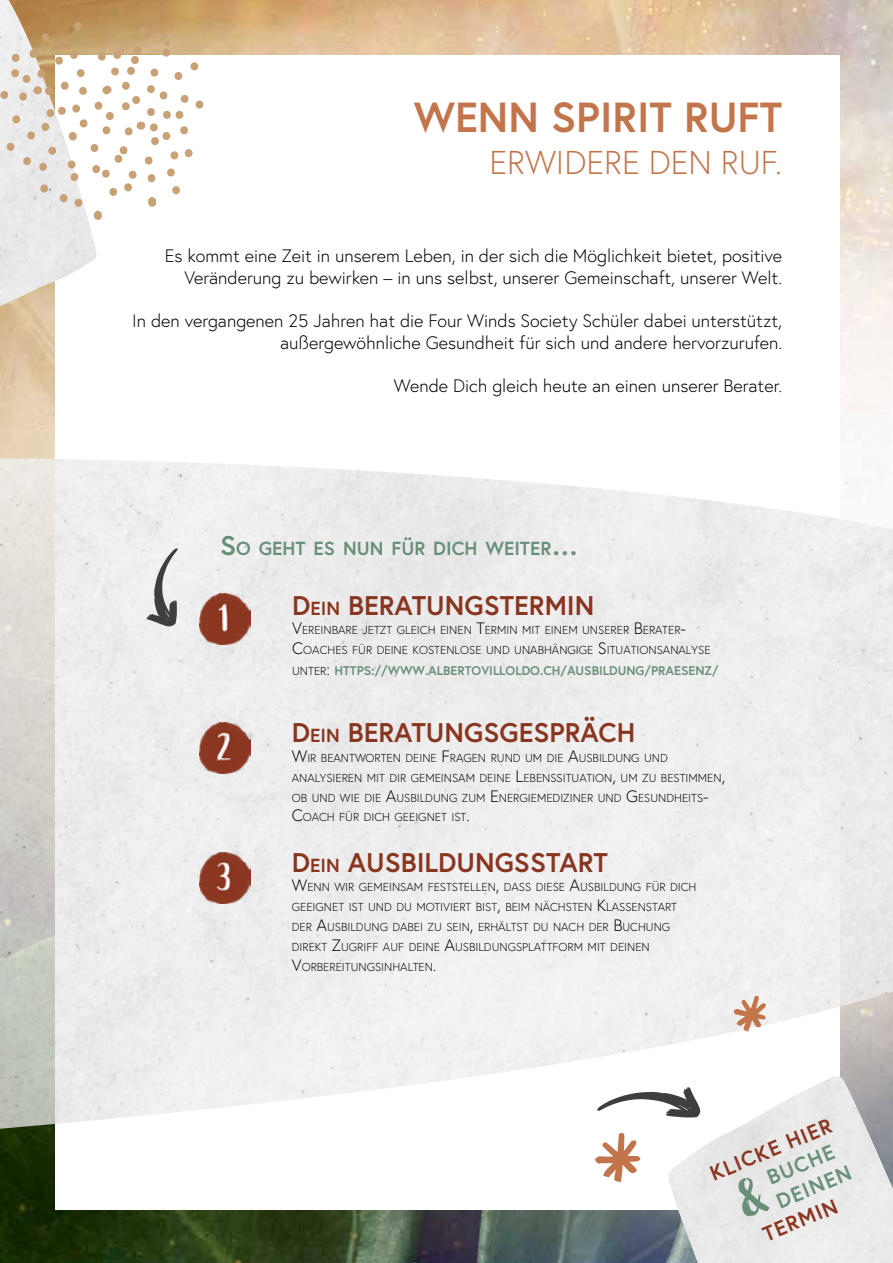
<style>
.page{position:relative;width:893px;height:1263px;background:#fff}
.page>*{position:absolute;margin:0;border:0;box-sizing:border-box;transform-origin:0 0}
.t1{font:700 42px "Europa";color:#c2744a}
.t2{font:300 33px "Europa";color:#c2744a}
.t3{font:700 27px "Europa";color:#893621}
.t4{font:700 21px "Europa";color:#8a3621}
.t5{font:700 21px/25.5px "Europa";color:#688f78}
.t6{font:700 18.9px "Europa";color:#688f78}
.t7{font:300 18px/21.6px "Europa";color:#000;text-align:right}
.t8{font:700 12.6px "Europa";color:#688f78}
.t9{font:300 11.55px/19.8px "Europa";color:#000}
.s1{font-size:27px}
.s2{font-size:18.9px}
.s3{font-size:16.5px}
.s4{font-weight:300;font-size:11.55px;color:#000}
.s5{font-weight:300;font-size:16.5px;color:#000}
</style>
<div class="page">
<img style="left:0;top:1px;width:893px;height:1262px">
<div style="left:55px;top:55px;width:785px;height:1154px;background:#fff"></div>
<img style="left:0;top:458px;width:893px;height:671px">
<img style="left:0;top:0;width:98px;height:306px">
<div style="left:94px;top:211px;width:8px;height:9px;background:#c9a176;border-radius:4px"></div>
<svg style="left:0;top:22px;width:205px;height:185px"></svg>
<img style="left:666px;top:1076px;width:227px;height:187px">
<svg style="left:595px;top:1132px;width:46px;height:50px"></svg>
<svg style="left:733px;top:995px;width:34px;height:37px"></svg>
<svg style="left:597px;top:1087px;width:103px;height:30px"></svg>
<img style="left:200px;top:593px;width:50px;height:51px">
<img style="left:200px;top:722px;width:50px;height:51px">
<img style="left:200px;top:852px;width:50px;height:51px">
<svg style="left:146px;top:548px;width:32px;height:78px"></svg>
<div style="left:734px;top:1173px;width:36px;height:45px;background:#e6e6e6"></div>
<h1 class="t1" style="left:414px;top:93px;width:370px">WENN SPIRIT RUFT</h1>
<h2 class="t2" style="left:489px;top:145px;width:294px">ERWIDERE DEN RUF.</h2>
<h3 class="t7" style="left:165px;top:246px;width:619px">Es kommt eine Zeit in unserem Leben, in der sich die Möglichkeit bietet, positive<br>Veränderung zu bewirken – in uns selbst, unserer Gemeinschaft, unserer Welt.</h3>
<h3 class="t7" style="left:132px;top:310px;width:651px">In den vergangenen 25 Jahren hat die Four Winds Society Schüler dabei unterstützt, außergewöhnliche Gesundheit für sich und andere hervorzurufen.</h3>
<h3 class="t7" style="left:394px;top:375px;width:390px">Wende Dich gleich heute an einen unserer Berater.</h3>
<h3 class="t6" style="left:220px;top:537px;width:360px"><span class="s1">S</span>O GEHT ES NUN FÜR DICH WEITER<span class="s1">…</span></h3>
<h3 class="t3" style="left:292px;top:589px;width:304px">D<span class="s2">EIN</span> BERATUNGSTERMIN</h3>
<p class="t9" style="left:292px;top:620px;width:420px"><span class="s3">V</span>EREINBARE JETZT GLEICH EINEN <span class="s3">T</span>ERMIN MIT EINEM UNSERER <span class="s3">B</span>ERATER<span class="s3">-<br>C</span>OACHES FÜR DEINE KOSTENLOSE UND UNABHÄNGIGE <span class="s3">S</span>ITUATIONSANALYSE</p>
<p class="t8" style="left:292px;top:662px;width:428px"><span class="s4">UNTER</span><span class="s5">:</span> HTTPS://WWW.ALBERTOVILLOLDO.CH/AUSBILDUNG/PRAESENZ/</p>
<h3 class="t3" style="left:292px;top:717px;width:345px">D<span class="s2">EIN</span> BERATUNGSGESPRÄCH</h3>
<p class="t9" style="left:292px;top:748px;width:435px"><span class="s3">W</span>IR BEANTWORTEN DEINE <span class="s3">F</span>RAGEN RUND UM DIE <span class="s3">A</span>USBILDUNG UND ANALYSIEREN MIT DIR GEMEINSAM DEINE <span class="s3">L</span>EBENSSITUATION<span class="s3">,</span> UM ZU BESTIMMEN<span class="s3">, </span>OB UND WIE DIE <span class="s3">A</span>USBILDUNG ZUM <span class="s3">E</span>NERGIEMEDIZINER UND <span class="s3">G</span>ESUNDHEITS<span class="s3">-C</span>OACH FÜR DICH GEEIGNET IST<span class="s3">.</span></p>
<h3 class="t3" style="left:292px;top:846px;width:318px">D<span class="s2">EIN</span> AUSBILDUNGSSTART</h3>
<p class="t9" style="left:292px;top:877px;width:406px"><span class="s3">W</span>ENN WIR GEMEINSAM FESTSTELLEN<span class="s3">,</span> DASS DIESE <span class="s3">A</span>USBILDUNG FÜR DICH GEEIGNET IST UND DU MOTIVIERT BIST<span class="s3">,</span> BEIM NÄCHSTEN <span class="s3">K</span>LASSENSTART DER <span class="s3">A</span>USBILDUNG DABEI ZU SEIN<span class="s3">,</span> ERHÄLTST DU NACH DER <span class="s3">B</span>UCHUNG DIREKT <span class="s3">Z</span>UGRIFF AUF DEINE <span class="s3">A</span>USBILDUNGSPLATTFORM MIT DEINEN <span class="s3">V</span>ORBEREITUNGSINHALTEN<span class="s3">.</span></p>
<h3 class="t4" style="left:706px;top:1163px;width:131px;rotate:-23deg">KLICKE HIER</h3>
<h3 class="t5" style="left:762px;top:1167px;width:81px;rotate:-23deg">BUCHE<br>DEINEN</h3>
<h3 class="t4" style="left:759px;top:1224px;width:80px;rotate:-23deg">TERMIN</h3>
</div>
